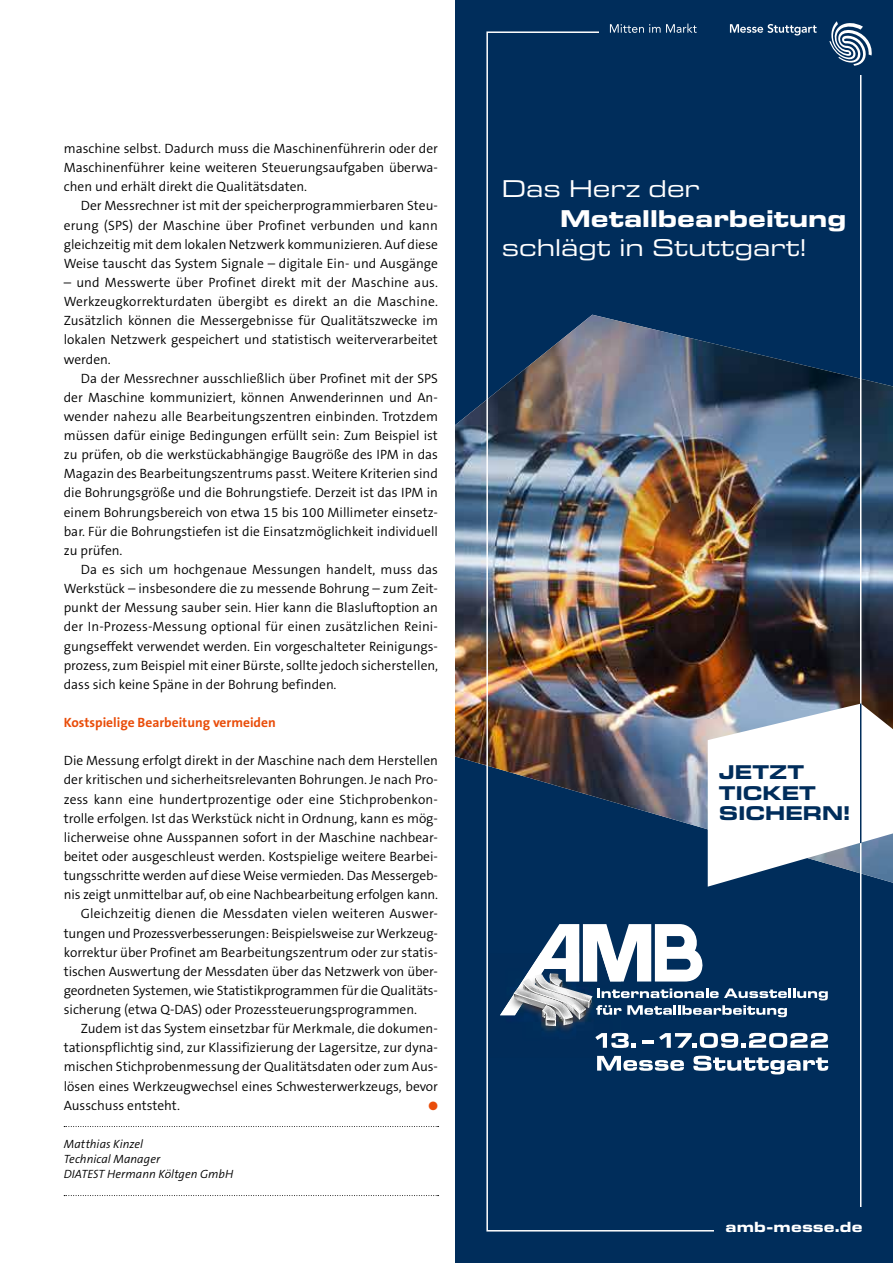
<style>
.page{position:relative;width:893px;height:1263px;background:#fff}
.page>*{position:absolute;margin:0;border:0;box-sizing:border-box;transform-origin:0 0}
.t1{font:expanded 24.75px "Eurostile Next W1 G";color:#fff}
.t2{font:700 expanded 24.75px "Eurostile Next LT Pro";color:#fff}
.t3{font:700 expanded 20.25px/20.2px "Eurostile Next LT Pro";letter-spacing:.005em;color:#002d5b}
.t4{font:700 expanded 15px "Eurostile Next LT Pro";letter-spacing:.01em;color:#fff}
.t5{font:300 13.5px/19.2px "The Sans B Plus W4";color:#000;text-align:justify}
.t6{font:700 13.5px "The Sans B Plus W7";color:#e94d0a}
.t7{font:italic 300 12px/15px "The Sans B Plus W4";color:#000}
.t8{font:12px "Zapf Dingbats ITC";color:#e94d0a}
</style>
<div class="page">
<svg style="left:64px;top:1126px;width:375px;height:1px"></svg>
<svg style="left:64px;top:1195px;width:375px;height:1px"></svg>
<div style="left:455px;top:0;width:438px;height:1263px;background:#002d5b"></div>
<img style="left:455px;top:315px;width:438px;height:568px">
<img style="left:542px;top:1026px;width:79px;height:30px">
<svg style="left:500px;top:924px;width:328px;height:102px"></svg>
<svg style="left:595px;top:1033px;width:41px;height:15px"></svg>
<svg style="left:642px;top:1033px;width:186px;height:15px"></svg>
<svg style="left:597px;top:1056px;width:87px;height:15px"></svg>
<svg style="left:693px;top:1056px;width:135px;height:18px"></svg>
<svg style="left:829px;top:21px;width:43px;height:45px"></svg>
<svg style="left:730px;top:24px;width:87px;height:12px"></svg>
<svg style="left:610px;top:24px;width:87px;height:9px"></svg>
<svg style="left:708px;top:704px;width:185px;height:183px;background:#d2d9e1"></svg>
<hr style="left:860px;top:703px;width:1px;height:140px;background:#002d5b">
<p class="t5" style="left:64px;top:139px;width:376px">maschine selbst. Dadurch muss die Maschinenführerin oder der Maschinenführer keine weiteren Steuerungsaufgaben überwa&shy;chen und erhält direkt die Qualitätsdaten.</p>
<p class="t5" style="left:64px;top:196px;width:376px;text-indent:17px">Der Messrechner ist mit der speicherprogrammierbaren Steu&shy;erung (SPS) der Maschine über Profinet verbunden und kann gleichzeitig mit dem lokalen Netzwerk kommunizieren. Auf diese Weise tauscht das System Signale – digitale Ein- und Ausgänge</p>
<p class="t5" style="left:64px;top:273px;width:376px">– und Messwerte über Profinet direkt mit der Maschine aus.<br>Werkzeugkorrekturdaten übergibt es direkt an die Maschine.<br>Zusätzlich können die Messergebnisse für Qualitätszwecke im lokalen Netzwerk gespeichert und statistisch weiterverarbeitet werden.</p>
<p class="t5" style="left:64px;top:369px;width:376px;text-indent:17px">Da der Messrechner ausschließlich über Profinet mit der SPS der Maschine kommuniziert, können Anwenderinnen und An&shy;wender nahezu alle Bearbeitungszentren einbinden. Trotzdem müssen dafür einige Bedingungen erfüllt sein: Zum Beispiel ist zu prüfen, ob die werkstückabhängige Baugröße des IPM in das Magazin des Bearbeitungszentrums passt. Weitere Kriterien sind die Bohrungsgröße und die Bohrungstiefe. Derzeit ist das IPM in einem Bohrungsbereich von etwa 15 bis 100 Millimeter einsetz&shy;bar. Für die Bohrungstiefen ist die Einsatzmöglichkeit individuell zu prüfen.</p>
<p class="t5" style="left:64px;top:560px;width:376px;text-indent:17px">Da es sich um hochgenaue Messungen handelt, muss das Werkstück – insbesondere die zu messende Bohrung – zum Zeit&shy;punkt der Messung sauber sein. Hier kann die Blasluftoption an der In-Prozess-Messung optional für einen zusätzlichen Reini&shy;gungseffekt verwendet werden. Ein vorgeschalteter Reinigungs&shy;prozess, zum Beispiel mit einer Bürste, sollte jedoch sicherstellen, dass sich keine Späne in der Bohrung befinden.</p>
<p class="t6" style="left:64px;top:714px;width:213px">Kostspielige Bearbeitung vermeiden</p>
<p class="t5" style="left:64px;top:751px;width:376px">Die Messung erfolgt direkt in der Maschine nach dem Herstellen</p>
<p class="t5" style="left:64px;top:770px;width:376px">der kritischen und sicherheitsrelevanten Bohrungen. Je nach Pro-</p>
<p class="t5" style="left:64px;top:789px;width:376px">zess kann eine hundertprozentige oder eine Stichprobenkon-</p>
<p class="t5" style="left:64px;top:809px;width:376px">trolle erfolgen. Ist das Werkstück nicht in Ordnung, kann es mög-</p>
<p class="t5" style="left:64px;top:828px;width:376px">licherweise ohne Ausspannen sofort in der Maschine nachbear-</p>
<p class="t5" style="left:64px;top:847px;width:376px">beitet oder ausgeschleust werden. Kostspielige weitere Bearbei-</p>
<p class="t5" style="left:64px;top:866px;width:376px">tungsschritte werden auf diese Weise vermieden. Das Messergeb-</p>
<p class="t5" style="left:64px;top:885px;width:376px">nis zeigt unmittelbar auf, ob eine Nachbearbeitung erfolgen kann.</p>
<p class="t5" style="left:81px;top:904px;width:359px">Gleichzeitig dienen die Messdaten vielen weiteren Auswer-</p>
<p class="t5" style="left:64px;top:923px;width:376px">tungen und Prozessverbesserungen: Beispielsweise zur Werkzeug-</p>
<p class="t5" style="left:64px;top:942px;width:376px">korrektur über Profinet am Bearbeitungszentrum oder zur statis-</p>
<p class="t5" style="left:64px;top:962px;width:376px">tischen Auswertung der Messdaten über das Netzwerk von über-</p>
<p class="t5" style="left:64px;top:981px;width:376px">geordneten Systemen, wie Statistikprogrammen für die Qualitäts-</p>
<p class="t5" style="left:64px;top:1000px;width:355px">sicherung (etwa Q-DAS) oder Prozessteuerungsprogrammen.</p>
<p class="t5" style="left:81px;top:1019px;width:359px">Zudem ist das System einsetzbar für Merkmale, die dokumen-</p>
<p class="t5" style="left:64px;top:1038px;width:376px">tationspflichtig sind, zur Klassifizierung der Lagersitze, zur dyna-</p>
<p class="t5" style="left:64px;top:1057px;width:376px">mischen Stichprobenmessung der Qualitätsdaten oder zum Aus-</p>
<p class="t5" style="left:64px;top:1076px;width:376px">lösen eines Werkzeugwechsel eines Schwesterwerkzeugs, bevor</p>
<p class="t5" style="left:64px;top:1095px;width:118px">Ausschuss entsteht.</p>
<p class="t8" style="left:428px;top:1100px;width:11px">●</p>
<p class="t7" style="left:64px;top:1137px;width:171px">Matthias Kinzel<br>Technical Manager<br>DIATEST Hermann Költgen GmbH</p>
<h1 class="t1" style="left:502px;top:173px;width:199px">Das Herz der</h1>
<h1 class="t2" style="left:560px;top:204px;width:288px">Metallbearbeitung</h1>
<h1 class="t1" style="left:502px;top:232px;width:306px">schlägt in Stuttgart!</h1>
<h2 class="t3" style="left:719px;top:763px;width:133px">JETZT<br>TICKET<br>SICHERN!</h2>
<p class="t4" style="left:725px;top:1218px;width:139px">amb-messe.de</p>
</div>
